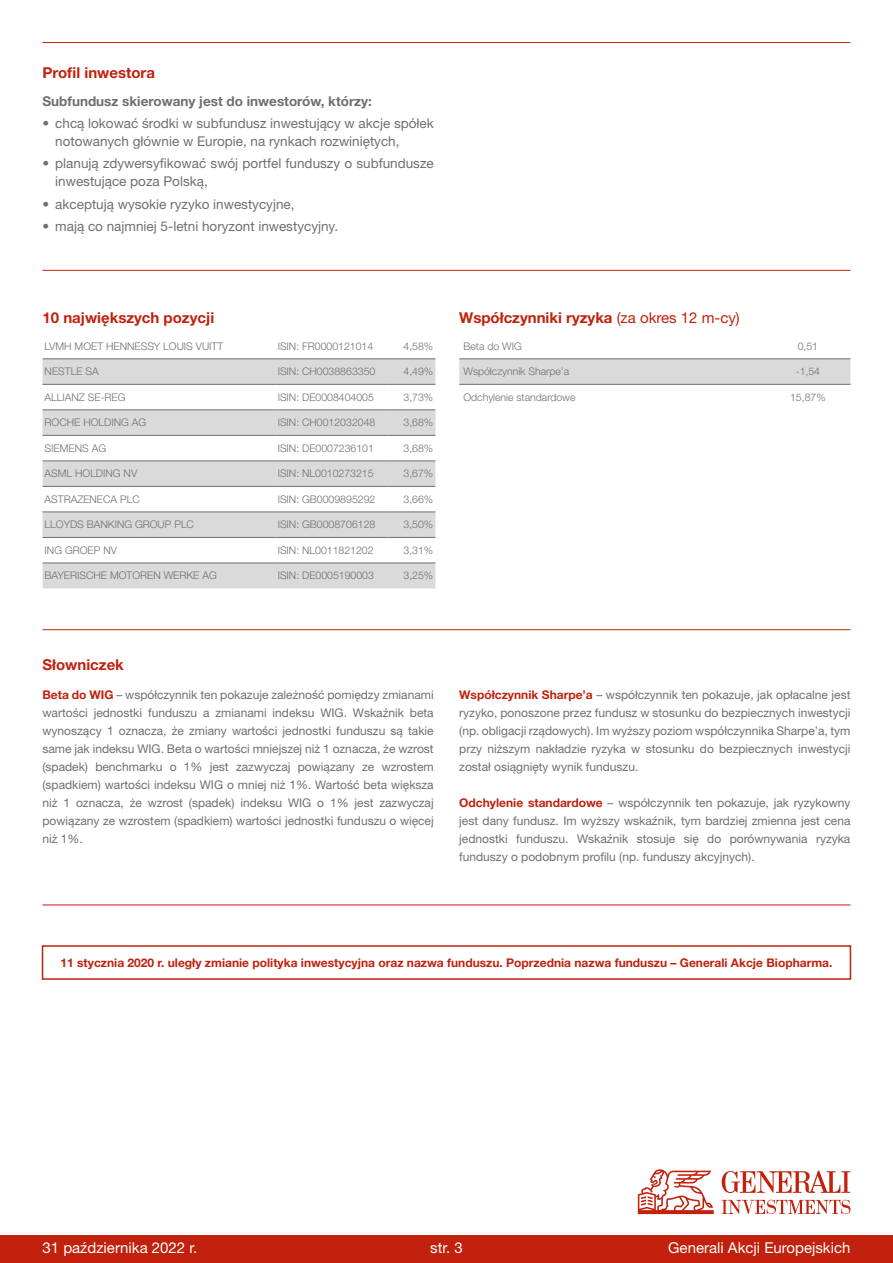
<style>
.page{position:relative;width:893px;height:1263px;background:#fff}
.page>*{position:absolute;margin:0;border:0;box-sizing:border-box;transform-origin:0 0}
.t1{font:700 15px "Helvetica Neue LT Pro";color:#c1210d}
.t2{font:15px "Helvetica Neue LT Pro";color:#fff}
.t3{font:13.5px/18px "Helvetica Neue LT Pro";color:#706f6f}
.t4{font:700 13.5px "Helvetica Neue LT Pro";color:#706f6f}
.t5{font:12px/18px "Helvetica Neue LT Pro";color:#706f6f;text-align:justify}
.t6{font:700 12px "Helvetica Neue LT Pro";color:#c1210d}
.t7{font:300 10.5px "Helvetica Neue LT Pro";color:#706f6f}
.s1{font-weight:400}
.s2{font-weight:700;color:#c1210d}
</style>
<div class="page">
<hr style="left:43px;top:629px;width:807px;height:1px;background:#c1210d">
<hr style="left:43px;top:905px;width:807px;height:1px;background:#c1210d">
<svg style="left:43px;top:358px;width:392px;height:1px"></svg>
<svg style="left:43px;top:360px;width:392px;height:228px;fill:#dadada"></svg>
<hr style="left:43px;top:359px;width:233px;height:1px;background:#706f6f">
<hr style="left:276px;top:359px;width:113px;height:1px;background:#706f6f">
<hr style="left:389px;top:359px;width:46px;height:1px;background:#706f6f">
<hr style="left:43px;top:384px;width:233px;height:1px;background:#706f6f">
<hr style="left:276px;top:384px;width:113px;height:1px;background:#706f6f">
<hr style="left:389px;top:384px;width:46px;height:1px;background:#706f6f">
<hr style="left:43px;top:410px;width:233px;height:1px;background:#706f6f">
<hr style="left:276px;top:410px;width:113px;height:1px;background:#706f6f">
<hr style="left:389px;top:410px;width:46px;height:1px;background:#706f6f">
<hr style="left:43px;top:435px;width:233px;height:1px;background:#706f6f">
<hr style="left:276px;top:435px;width:113px;height:1px;background:#706f6f">
<hr style="left:389px;top:435px;width:46px;height:1px;background:#706f6f">
<hr style="left:43px;top:461px;width:233px;height:1px;background:#706f6f">
<hr style="left:276px;top:461px;width:113px;height:1px;background:#706f6f">
<hr style="left:389px;top:461px;width:46px;height:1px;background:#706f6f">
<hr style="left:43px;top:486px;width:233px;height:1px;background:#706f6f">
<hr style="left:276px;top:486px;width:113px;height:1px;background:#706f6f">
<hr style="left:389px;top:486px;width:46px;height:1px;background:#706f6f">
<hr style="left:43px;top:512px;width:233px;height:1px;background:#706f6f">
<hr style="left:276px;top:512px;width:113px;height:1px;background:#706f6f">
<hr style="left:389px;top:512px;width:46px;height:1px;background:#706f6f">
<hr style="left:43px;top:537px;width:233px;height:1px;background:#706f6f">
<hr style="left:276px;top:537px;width:113px;height:1px;background:#706f6f">
<hr style="left:389px;top:537px;width:46px;height:1px;background:#706f6f">
<hr style="left:43px;top:563px;width:233px;height:1px;background:#706f6f">
<hr style="left:276px;top:563px;width:113px;height:1px;background:#706f6f">
<hr style="left:389px;top:563px;width:46px;height:1px;background:#706f6f">
<svg style="left:459px;top:358px;width:391px;height:26px;background:#d6d6d6"></svg>
<hr style="left:459px;top:359px;width:306px;height:1px;background:#706f6f">
<hr style="left:765px;top:359px;width:85px;height:1px;background:#706f6f">
<hr style="left:459px;top:384px;width:306px;height:1px;background:#706f6f">
<hr style="left:765px;top:384px;width:85px;height:1px;background:#706f6f">
<hr style="left:43px;top:42px;width:807px;height:1px;background:#c1210d">
<hr style="left:43px;top:270px;width:807px;height:1px;background:#c1210d">
<div style="left:42px;top:945px;width:809px;height:35px;border:2px solid #c1210d"></div>
<div style="left:0;top:1235px;width:893px;height:28px;background:#c1210d"></div>
<svg style="left:638px;top:1169px;width:76px;height:45px"></svg>
<svg style="left:722px;top:1200px;width:128px;height:14px"></svg>
<svg style="left:722px;top:1171px;width:128px;height:22px"></svg>
<p class="t1" style="left:43px;top:63px;width:114px">Profil inwestora</p>
<p class="t4" style="left:43px;top:93px;width:331px">Subfundusz skierowany jest do inwestorów, którzy:</p>
<p class="t3" style="left:55px;top:114px;width:380px;text-indent:-13px">• chcą lokować środki w subfundusz inwestujący w akcje spółek notowanych głównie w Europie, na rynkach rozwiniętych,</p>
<p class="t3" style="left:55px;top:154px;width:380px;text-indent:-13px">• planują zdywersyfikować swój portfel funduszy o subfundusze inwestujące poza Polską,</p>
<p class="t3" style="left:43px;top:195px;width:253px">• akceptują wysokie ryzyko inwestycyjne,</p>
<p class="t3" style="left:43px;top:217px;width:297px">• mają co najmniej 5-letni horyzont inwestycyjny.</p>
<p class="t1" style="left:43px;top:308px;width:173px">10 największych pozycji</p>
<p class="t7" style="left:45px;top:340px;width:180px">LVMH MOET HENNESSY LOUIS VUITT</p>
<p class="t7" style="left:278px;top:340px;width:97px">ISIN: FR0000121014</p>
<p class="t7" style="left:404px;top:340px;width:31px">4,58%</p>
<p class="t7" style="left:45px;top:365px;width:56px">NESTLE SA</p>
<p class="t7" style="left:278px;top:365px;width:99px">ISIN: CH0038863350</p>
<p class="t7" style="left:404px;top:365px;width:31px">4,49%</p>
<p class="t7" style="left:45px;top:391px;width:82px">ALLIANZ SE-REG</p>
<p class="t7" style="left:278px;top:391px;width:98px">ISIN: DE0008404005</p>
<p class="t7" style="left:404px;top:391px;width:31px">3,73%</p>
<p class="t7" style="left:45px;top:416px;width:103px">ROCHE HOLDING AG</p>
<p class="t7" style="left:278px;top:416px;width:99px">ISIN: CH0012032048</p>
<p class="t7" style="left:404px;top:416px;width:31px">3,68%</p>
<p class="t7" style="left:45px;top:442px;width:63px">SIEMENS AG</p>
<p class="t7" style="left:278px;top:442px;width:98px">ISIN: DE0007236101</p>
<p class="t7" style="left:404px;top:442px;width:31px">3,68%</p>
<p class="t7" style="left:45px;top:467px;width:94px">ASML HOLDING NV</p>
<p class="t7" style="left:278px;top:467px;width:97px">ISIN: NL0010273215</p>
<p class="t7" style="left:404px;top:467px;width:31px">3,67%</p>
<p class="t7" style="left:45px;top:493px;width:97px">ASTRAZENECA PLC</p>
<p class="t7" style="left:278px;top:493px;width:99px">ISIN: GB0009895292</p>
<p class="t7" style="left:404px;top:493px;width:31px">3,66%</p>
<p class="t7" style="left:45px;top:518px;width:151px">LLOYDS BANKING GROUP PLC</p>
<p class="t7" style="left:278px;top:518px;width:99px">ISIN: GB0008706128</p>
<p class="t7" style="left:404px;top:518px;width:31px">3,50%</p>
<p class="t7" style="left:45px;top:544px;width:74px">ING GROEP NV</p>
<p class="t7" style="left:278px;top:544px;width:97px">ISIN: NL0011821202</p>
<p class="t7" style="left:404px;top:544px;width:31px">3,31%</p>
<p class="t7" style="left:45px;top:569px;width:174px">BAYERISCHE MOTOREN WERKE AG</p>
<p class="t7" style="left:278px;top:569px;width:98px">ISIN: DE0005190003</p>
<p class="t7" style="left:404px;top:569px;width:31px">3,25%</p>
<p class="t1" style="left:459px;top:308px;width:282px">Współczynniki ryzyka <span class="s1">(za okres 12 m-cy)</span></p>
<p class="t7" style="left:463px;top:340px;width:60px">Beta do WIG</p>
<p class="t7" style="left:798px;top:340px;width:22px">0,51</p>
<p class="t7" style="left:463px;top:365px;width:107px">Współczynnik Sharpe’a</p>
<p class="t7" style="left:796px;top:365px;width:26px">-1,54</p>
<p class="t7" style="left:463px;top:391px;width:114px">Odchylenie standardowe</p>
<p class="t7" style="left:790px;top:391px;width:37px">15,87%</p>
<p class="t1" style="left:43px;top:655px;width:83px">Słowniczek</p>
<p class="t5" style="left:43px;top:685px;width:393px"><span class="s2">Beta do WIG</span> – współczynnik ten pokazuje zależność pomiędzy zmianami wartości jednostki funduszu a zmianami indeksu WIG. Wskaźnik beta wynoszący 1 oznacza, że zmiany wartości jednostki funduszu są takie same jak indeksu WIG. Beta o wartości mniejszej niż 1 oznacza, że wzrost (spadek) benchmarku o 1% jest zazwyczaj powiązany ze wzrostem (spadkiem) wartości indeksu WIG o mniej niż 1%. Wartość beta większa niż 1 oznacza, że wzrost (spadek) indeksu WIG o 1% jest zazwyczaj powiązany ze wzrostem (spadkiem) wartości jednostki funduszu o więcej niż 1%.</p>
<p class="t5" style="left:459px;top:685px;width:393px"><span class="s2">Współczynnik Sharpe’a</span> – współczynnik ten pokazuje, jak opłacalne jest ryzyko, ponoszone przez fundusz w stosunku do bezpiecznych inwestycji (np. obligacji rządowych). Im wyższy poziom współczynnika Sharpe’a, tym przy niższym nakładzie ryzyka w stosunku do bezpiecznych inwestycji został osiągnięty wynik funduszu.</p>
<p class="t5" style="left:459px;top:793px;width:393px"><span class="s2">Odchylenie standardowe</span> – współczynnik ten pokazuje, jak ryzykowny jest dany fundusz. Im wyższy wskaźnik, tym bardziej zmienna jest cena jednostki funduszu. Wskaźnik stosuje się do porównywania ryzyka funduszy o podobnym profilu (np. funduszy akcyjnych).</p>
<p class="t6" style="left:60px;top:955px;width:773px">11 stycznia 2020 r. uległy zmianie polityka inwestycyjna oraz nazwa funduszu. Poprzednia nazwa funduszu – Generali Akcje Biopharma.</p>
<p class="t2" style="left:43px;top:1238px;width:156px">31 października 2022 r.</p>
<p class="t2" style="left:430px;top:1238px;width:34px">str. 3</p>
<p class="t2" style="left:668px;top:1238px;width:184px">Generali Akcji Europejskich</p>
</div>
